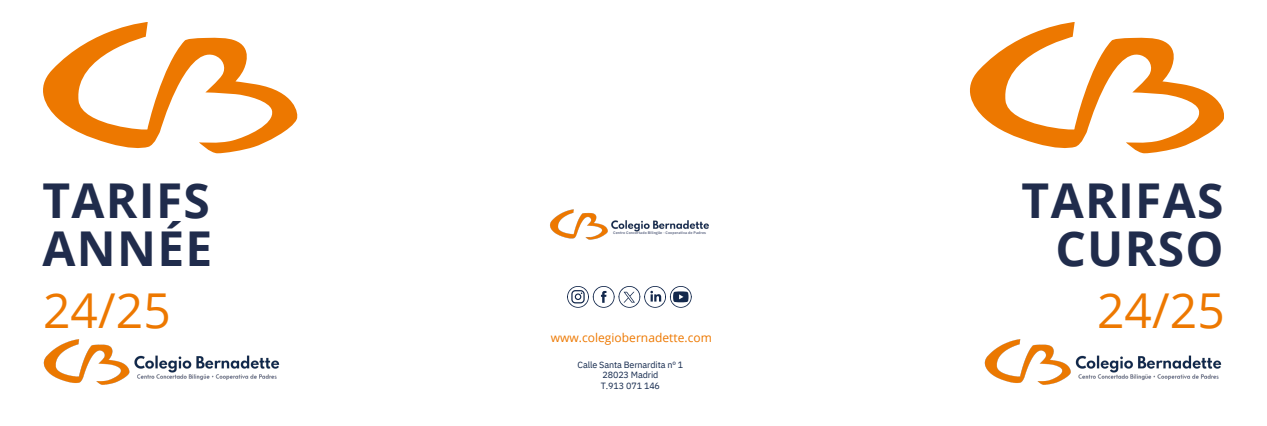
<style>
.page{position:relative;width:1267px;height:426px;background:#fff}
.page>*{position:absolute;margin:0;border:0;box-sizing:border-box;transform-origin:0 0}
.t1{font:48px "Open Sans";letter-spacing:.005em;color:#ed7800}
.t2{font:700 47.9px/48px "Open Sans";letter-spacing:.03em;color:#202c4c;text-align:right}
.t3{font:12px "Open Sans";color:#ed7800}
.t4{font:9px/10.5px "IBM Plex Sans";letter-spacing:-.015em;color:#13284c;text-align:center}
.t5{font:700 3.7px "IBM Plex Sans";letter-spacing:.015em;color:#6e768f}
</style>
<div class="page">
<svg style="left:43px;top:22px;width:254px;height:131px"></svg>
<img style="left:43px;top:339px;width:237px;height:46px">
<img style="left:550px;top:209px;width:159px;height:31px">
<svg style="left:567px;top:286px;width:125px;height:21px"></svg>
<svg style="left:970px;top:22px;width:254px;height:131px"></svg>
<img style="left:984px;top:339px;width:238px;height:46px">
<h4 class="t2" style="left:43px;top:175px;width:171px;text-align:left">TARIFS<br>ANNÉE</h4>
<p class="t5" style="left:613px;top:229px;width:94px">Centro Concertado Bilingüe · Cooperativa de Padres</p>
<h3 class="t2" style="left:1021px;top:175px;width:203px">TARIFAS<br>CURSO</h3>
<p class="t1" style="left:43px;top:276px;width:129px">24/25</p>
<p class="t1" style="left:1097px;top:276px;width:129px">24/25</p>
<h2 class="t3" style="left:551px;top:329px;width:162px">www.colegiobernadette.com</h2>
<h1 class="t4" style="left:578px;top:358px;width:107px">Calle Santa Bernardita nº 1<br>28023 Madrid<br>T.913 071 146</h1>
</div>
